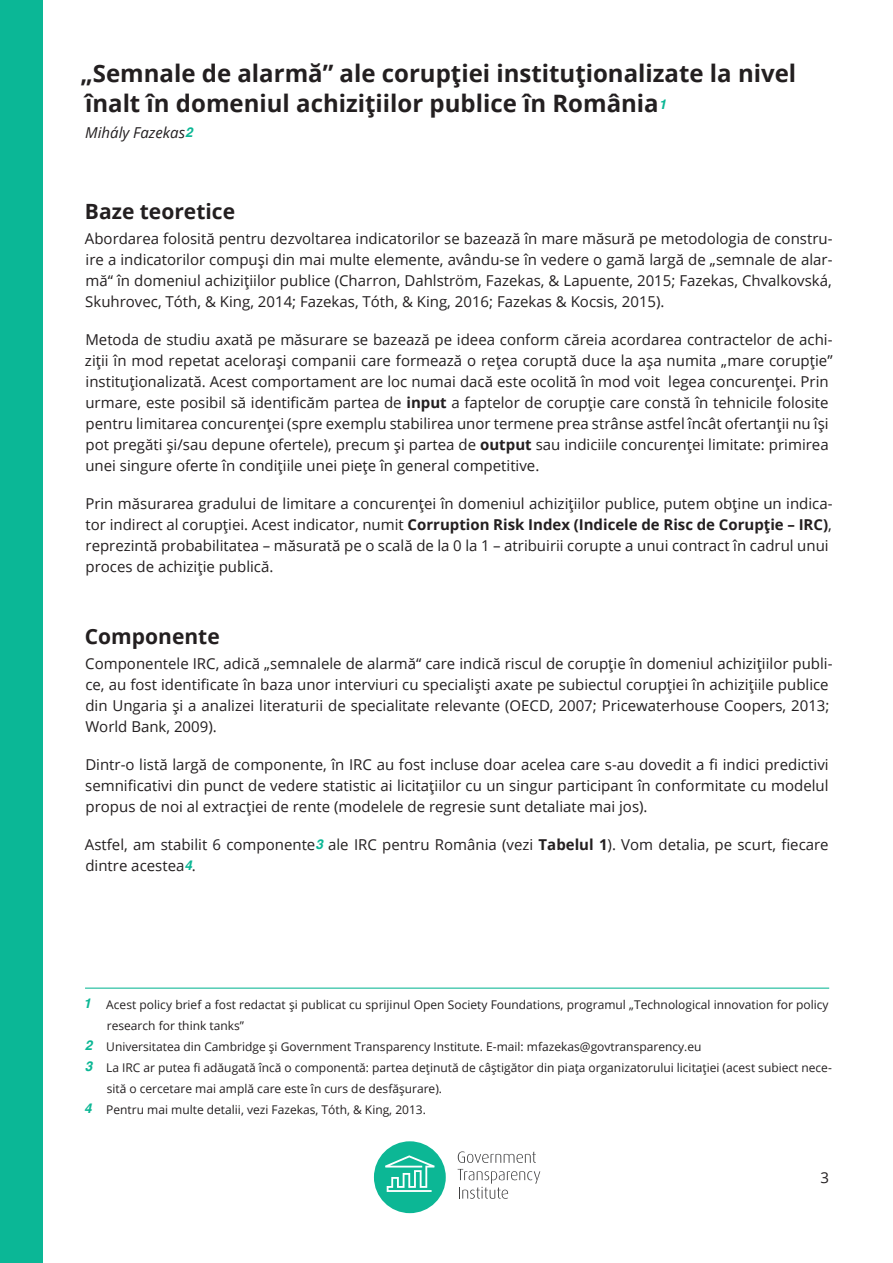
<style>
.page{position:relative;width:893px;height:1263px;background:#fff}
.page>*{position:absolute;margin:0;border:0;box-sizing:border-box;transform-origin:0 0}
.Headline_2{font:700 24px/30px "Open Sans";color:#231f20}
.Headline_3{font:700 21px "Open Sans";color:#231f20}
.t1{font:15px/21px "Open Sans";color:#231f20}
.t2{font:italic 15px "Open Sans";color:#231f20}
.Footnote{font:12px/21px "Open Sans";color:#231f20}
.s1{font-family:"Helvetica";font-style:italic;font-size:13.5px;color:#0cb795}
.s2{font-family:"Helvetica";font-weight:700;font-size:13.5px;color:#0cb795}
.s3{font-weight:700}
.s4{font-family:"Helvetica";font-weight:700;font-style:italic;font-size:13.5px;color:#0cb795}
</style>
<div class="page">
<div style="left:0;top:0;width:43px;height:1263px;background:#0bb796"></div>
<div style="left:374px;top:1141px;width:72px;height:72px;background:#0cb795;border-radius:50%"></div>
<svg style="left:385px;top:1155px;width:50px;height:37px"></svg>
<svg style="left:458px;top:1151px;width:78px;height:12px"></svg>
<svg style="left:458px;top:1169px;width:82px;height:30px"></svg>
<hr style="left:85px;top:987px;width:744px;height:2px;background:#0cb795">
<p class="Headline_2" style="left:80px;top:58px;width:717px">„Semnale de alarmă” ale corupției instituționalizate la nivel înalt în domeniul achizițiilor publice în România<span class="s1">1</span></p>
<p class="t2" style="left:85px;top:122px;width:109px">Mihály Fazekas<span class="s2">2</span></p>
<p class="Headline_3" style="left:85px;top:196px;width:152px">Baze teoretice</p>
<p class="t1" style="left:85px;top:228px;width:749px;text-align:justify">Abordarea folosită pentru dezvoltarea indicatorilor se bazează în mare măsură pe metodologia de constru&shy;ire a indicatorilor compuși din mai multe elemente, avându-se în vedere o gamă largă de „semnale de alar&shy;mă“ în domeniul achizițiilor publice (Charron, Dahlström, Fazekas, &amp; Lapuente, 2015; Fazekas, Chvalkovská, Skuhrovec, Tóth, &amp; King, 2014; Fazekas, Tóth, &amp; King, 2016; Fazekas &amp; Kocsis, 2015).</p>
<p class="t1" style="left:85px;top:329px;width:749px">Metoda de studiu axată pe măsurare se bazează pe ideea conform căreia acordarea contractelor de achi&shy;ziții în mod repetat acelorași companii care formează o rețea coruptă duce la așa numita „mare corupție” instituționalizată. Acest comportament are loc numai dacă este ocolită în mod voit legea concurenței. Prin urmare, este posibil să identificăm partea de <span class="s3">input</span> a faptelor de corupție care constă în tehnicile folosite pentru limitarea concurenței (spre exemplu stabilirea unor termene prea strânse astfel încât ofertanții nu își pot pregăti și/sau depune ofertele), precum și partea de <span class="s3">output</span> sau indiciile concurenței limitate: primirea unei singure oferte în condițiile unei piețe în general competitive.</p>
<p class="t1" style="left:85px;top:493px;width:749px">Prin măsurarea gradului de limitare a concurenței în domeniul achizițiilor publice, putem obține un indica&shy;tor indirect al corupției. Acest indicator, numit <span class="s3">Corruption Risk Index (Indicele de Risc de Corupție – IRC)</span>, reprezintă probabilitatea – măsurată pe o scală de la 0 la 1 – atribuirii corupte a unui contract în cadrul unui proces de achiziție publică.</p>
<p class="Headline_3" style="left:85px;top:621px;width:136px">Componente</p>
<p class="t1" style="left:85px;top:653px;width:749px">Componentele IRC, adică „semnalele de alarmă“ care indică riscul de corupție în domeniul achizițiilor publi&shy;ce, au fost identificate în baza unor interviuri cu specialiști axate pe subiectul corupției în achizițiile publice din Ungaria și a analizei literaturii de specialitate relevante (OECD, 2007; Pricewaterhouse Coopers, 2013; World Bank, 2009).</p>
<p class="t1" style="left:85px;top:754px;width:745px;text-align:justify">Dintr-o listă largă de componente, în IRC au fost incluse doar acelea care s-au dovedit a fi indici predictivi semnificativi din punct de vedere statistic ai licitațiilor cu un singur participant în conformitate cu modelul propus de noi al extracţiei de rente (modelele de regresie sunt detaliate mai jos).</p>
<p class="t1" style="left:85px;top:834px;width:745px">Astfel, am stabilit 6 componente<span class="s4">3</span> ale IRC pentru România (vezi <span class="s3">Tabelul 1</span>). Vom detalia, pe scurt, fiecare dintre acestea<span class="s4">4</span>.</p>
<p class="Footnote" style="left:107px;top:994px;width:723px;text-indent:-23px"><span class="s4">1</span> Acest policy brief a fost redactat și publicat cu sprijinul Open Society Foundations, programul „Technological innovation for policy research for think tanks”</p>
<p class="Footnote" style="left:85px;top:1036px;width:618px"><span class="s4">2</span> Universitatea din Cambridge și Government Transparency Institute. E-mail: mfazekas@govtransparency.eu</p>
<p class="Footnote" style="left:107px;top:1057px;width:727px;text-indent:-22px"><span class="s4">3</span> La IRC ar putea fi adăugată încă o componentă: partea deținută de câștigător din piața organizatorului licitației (acest subiect nece&shy;sită o cercetare mai amplă care este în curs de desfășurare).</p>
<p class="Footnote" style="left:84px;top:1099px;width:343px"><span class="s4">4</span> Pentru mai multe detalii, vezi Fazekas, Tóth, &amp; King, 2013.</p>
<p class="t1" style="left:821px;top:1167px;width:10px">3</p>
</div>
